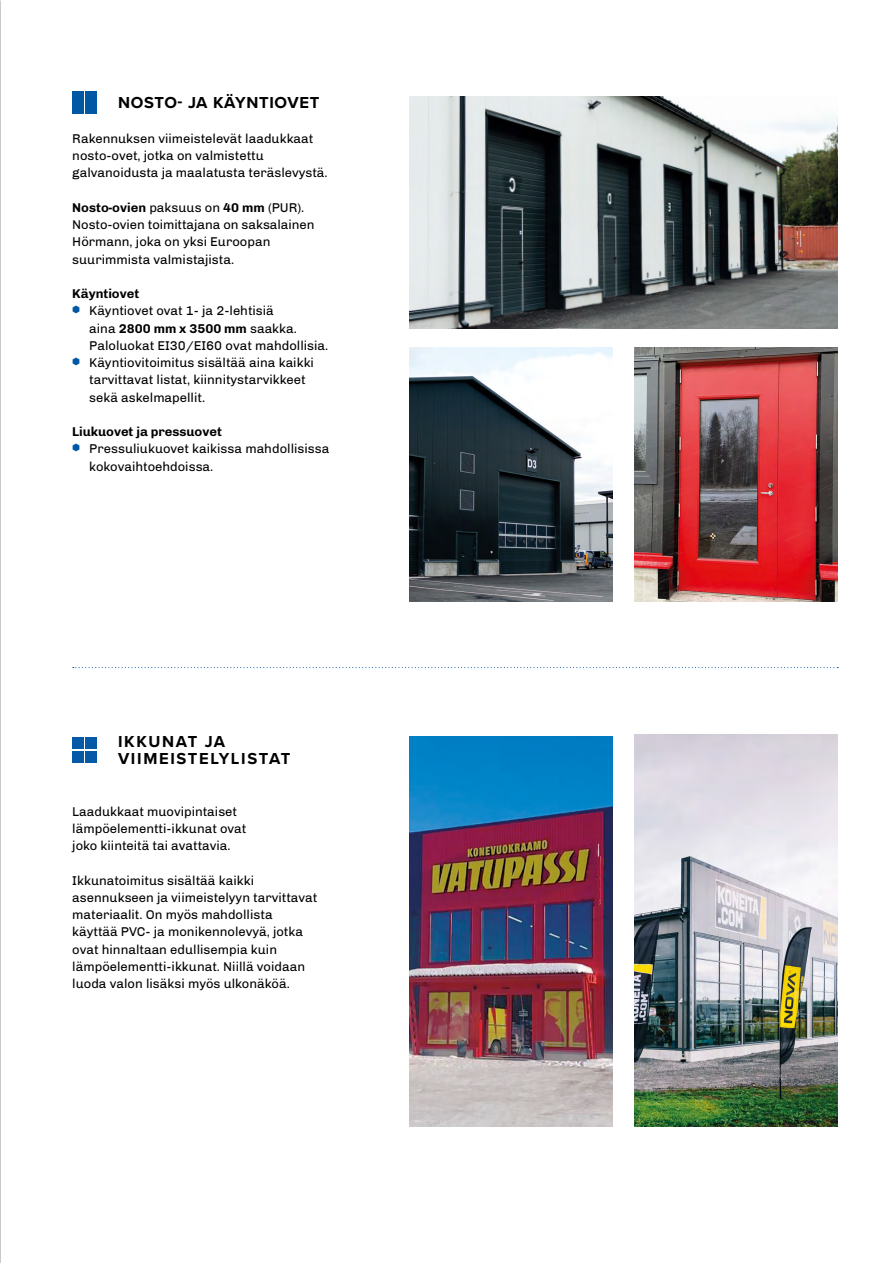
<style>
.page{position:relative;width:893px;height:1263px;background:#fff}
.page>*{position:absolute;margin:0;border:0;box-sizing:border-box;transform-origin:0 0}
.tuoteotsikko_2{font:700 16.5px "Proxima Nova";letter-spacing:.1em;color:#000}
.tuoteotsikko_2-2{font:700 16.5px "Proxima Nova";letter-spacing:.04em;color:#000}
.leipis_valk{font:13.05px/17.2px "Chivo";color:#000}
.LEIPIS_liehu{font:700 13.05px "Chivo";color:#000}
.leipis_valk-2{font:700 13.05px "Chivo";color:#000}
.s1{font-weight:400}
.s2{font-family:"Conex x";color:#0058a5}
.s3{font-weight:700}
</style>
<div class="page">
<div style="left:72px;top:91px;width:12px;height:23px;background:#0058a5"></div>
<div style="left:85px;top:91px;width:12px;height:23px;background:#0058a5"></div>
<img style="left:409px;top:347px;width:203px;height:255px">
<img style="left:635px;top:347px;width:203px;height:255px">
<div style="left:72px;top:737px;width:11px;height:12px;background:#0559a6"></div>
<div style="left:86px;top:737px;width:11px;height:12px;background:#0559a6"></div>
<div style="left:86px;top:751px;width:11px;height:12px;background:#0559a6"></div>
<div style="left:72px;top:751px;width:11px;height:12px;background:#0559a6"></div>
<img style="left:409px;top:96px;width:429px;height:233px">
<img style="left:635px;top:735px;width:203px;height:391px">
<img style="left:409px;top:737px;width:203px;height:389px">
<svg style="left:73px;top:667px;width:765px;height:1px"></svg>
<p class="tuoteotsikko_2-2" style="left:118px;top:90px;width:203px">NOSTO- JA KÄYNTIOVET</p>
<p class="leipis_valk" style="left:72px;top:130px;width:257px">Rakennuksen viimeistelevät laadukkaat nosto-ovet, jotka on valmistettu galvanoidusta ja maalatusta teräslevystä.</p>
<p class="leipis_valk-2" style="left:72px;top:200px;width:234px">Nosto-ovien <span class="s1">paksuus on</span> 40 mm <span class="s1">(PUR).</span></p>
<p class="leipis_valk" style="left:72px;top:216px;width:244px">Nosto-ovien toimittajana on saksalainen<br>Hörmann, joka on yksi Euroopan suurimmista valmistajista.</p>
<p class="LEIPIS_liehu" style="left:72px;top:286px;width:68px">Käyntiovet</p>
<p class="leipis_valk" style="left:89px;top:302px;width:241px;text-indent:-17px"><span class="s2">Q</span> Käyntiovet ovat 1- ja 2-lehtisiä<br>aina <span class="s3">2800 mm x 3500 mm</span> saakka.<br>Paloluokat EI30/EI60 ovat mahdollisia.</p>
<p class="leipis_valk" style="left:89px;top:354px;width:226px;text-indent:-17px"><span class="s2">Q</span> Käyntiovitoimitus sisältää aina kaikki tarvittavat listat, kiinnitystarvikkeet sekä askelmapellit.</p>
<p class="LEIPIS_liehu" style="left:72px;top:424px;width:151px">Liukuovet ja pressuovet</p>
<p class="leipis_valk" style="left:89px;top:440px;width:242px;text-indent:-17px"><span class="s2">Q</span> Pressuliukuovet kaikissa mahdollisissa kokovaihtoehdoissa.</p>
<p class="tuoteotsikko_2" style="left:118px;top:729px;width:109px">IKKUNAT JA</p>
<p class="tuoteotsikko_2" style="left:118px;top:746px;width:174px">VIIMEISTELYLISTAT</p>
<p class="leipis_valk" style="left:72px;top:803px;width:176px">Laadukkaat muovipintaiset lämpöelementti-ikkunat ovat</p>
<p class="leipis_valk" style="left:72px;top:837px;width:160px">joko kiinteitä tai avattavia.</p>
<p class="leipis_valk" style="left:72px;top:872px;width:247px">Ikkunatoimitus sisältää kaikki asennukseen ja viimeistelyyn tarvittavat materiaalit. On myös mahdollista käyttää PVC- ja monikennolevyä, jotka ovat hinnaltaan edullisempia kuin lämpöelementti-ikkunat. Niillä voidaan luoda valon lisäksi myös ulkonäköä.</p>
</div>
